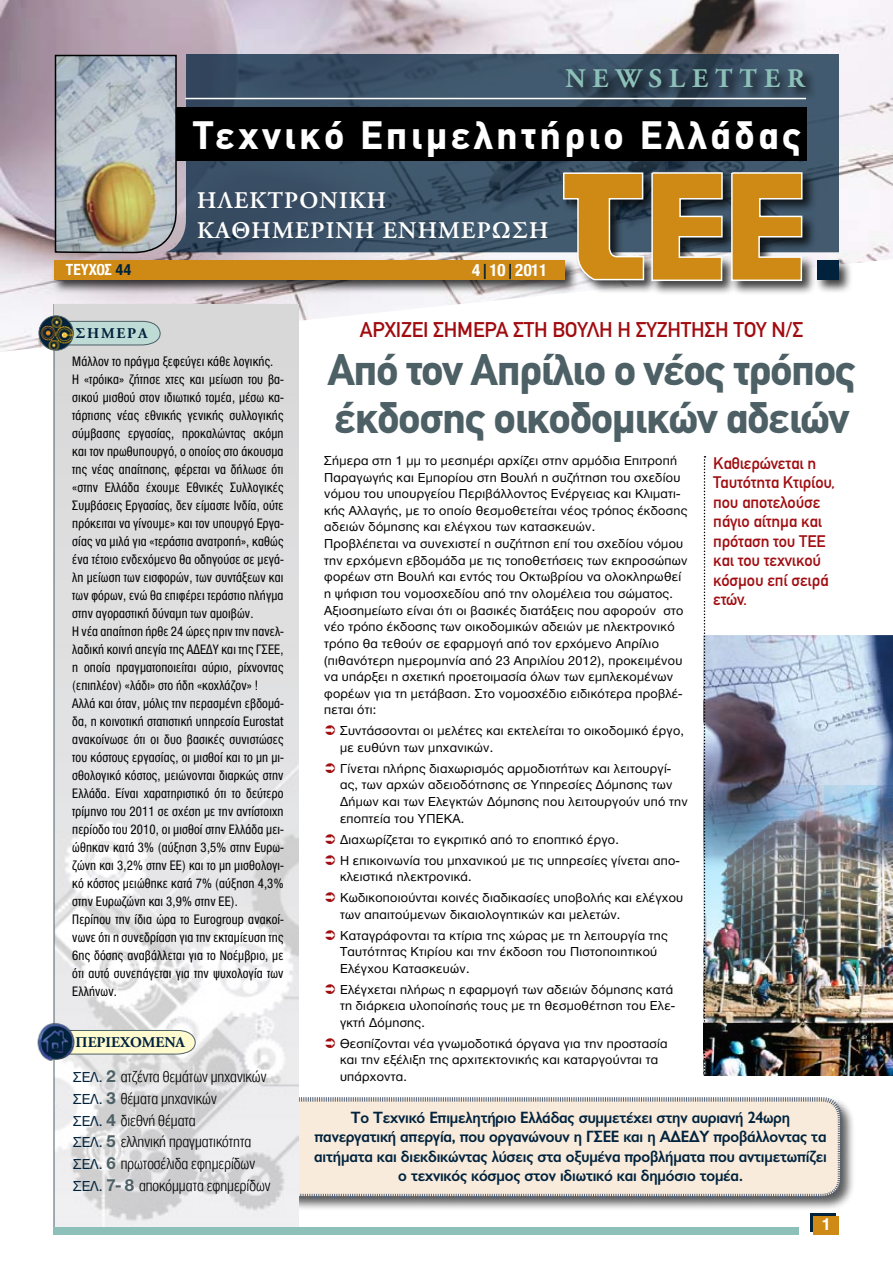
<style>
.page{position:relative;width:893px;height:1263px;background:#fff}
.page>*{position:absolute;margin:0;border:0;box-sizing:border-box;transform-origin:0 0}
.t1{font:700 43.5px/48px "CF Din";letter-spacing:-.02em;color:#4d6065}
.t2{font:700 39px "CF Din";letter-spacing:.1em;color:#fff}
.t3{font:700 27px "CF Garamond";letter-spacing:.26em;color:#8cc0b8}
.t4{font:500 24px/30px "CF Garamond";letter-spacing:.05em;color:#fff}
.t5{font:21px "CF Din";letter-spacing:-.01em;color:#a00c10}
.t6{font:700 condensed 18px "Helvetica Neue Greek";letter-spacing:-.05em;color:#fff}
.t7{font:700 18px "Helvetica Neue Greek";color:#fff}
.t8{font:16.5px/19.5px "Gill Sans Hel Demi";letter-spacing:-.01em;color:#00223d;text-align:center;scale:.95 1}
.t9{font:300 condensed 16.5px/21.6px "Helvetica Neue Greek";color:#000}
.t10{font:16.5px/19.5px "CF Din";letter-spacing:-.01em;color:#a00c10}
.t11{font:700 condensed 16.5px "Helvetica Neue Greek";color:#fff}
.t12{font:700 15px "CF Garamond";color:#00223d}
.t13{font:condensed 14.25px/18px "Helvetica Neue Greek";letter-spacing:.01em;color:#000}
.t14{font:13.5px/16.6px "Helvetica Neue Greek";letter-spacing:.02em;color:#000}
.s1{color:#00223d}
.s2{font-weight:400;font-stretch:normal;font-size:15px;color:#00223d}
.s3{font-weight:700;font-stretch:normal;font-size:18px;color:#4d6065}
</style>
<div class="page">
<img style="left:705px;top:636px;width:188px;height:150px">
<div style="left:274px;top:1095px;width:603px;height:138px;background:#000;opacity:.75"></div>
<svg style="left:299px;top:1096px;width:544px;height:103px;background:#ede2d4"></svg>
<img style="left:0;top:0;width:893px;height:352px">
<img style="left:54px;top:305px;width:244px;height:922px">
<div style="left:810px;top:1214px;width:26px;height:18px;background:#00223d"></div>
<svg style="left:181px;top:54px;width:658px;height:198px;background:#3c5267"></svg>
<div style="left:52px;top:258px;width:533px;height:43px;background:#000;opacity:.75"></div>
<div style="left:54px;top:260px;width:510px;height:20px;background:#ce8a14"></div>
<div style="left:815px;top:258px;width:45px;height:43px;background:#000;opacity:.75"></div>
<div style="left:817px;top:260px;width:22px;height:20px;background:#00223d"></div>
<div style="left:813px;top:1216px;width:26px;height:18px;background:#ce8a14"></div>
<div style="left:561px;top:170px;width:103px;height:130px;background:#000;opacity:.75"></div>
<svg style="left:562px;top:171px;width:83px;height:110px;background:#9f8045"></svg>
<div style="left:649px;top:170px;width:94px;height:132px;background:#000;opacity:.75"></div>
<svg style="left:651px;top:171px;width:72px;height:111px;background:#b38738"></svg>
<div style="left:729px;top:170px;width:94px;height:132px;background:#000;opacity:.75"></div>
<svg style="left:730px;top:171px;width:73px;height:111px;background:#b2873a"></svg>
<div style="left:563px;top:67px;width:330px;height:71px;background:#000;opacity:.75"></div>
<div style="left:166px;top:107px;width:641px;height:54px;background:#000"></div>
<img style="left:53px;top:54px;width:128px;height:200px">
<hr style="left:185px;top:98px;width:621px;height:1px;background:#fff">
<svg style="left:68px;top:321px;width:93px;height:25px;background:#b6cfcb"></svg>
<hr style="left:54px;top:338px;width:1px;height:894px;background:#4d6065">
<svg style="left:76px;top:1030px;width:120px;height:25px;background:#efedc7"></svg>
<div style="left:53px;top:1227px;width:746px;height:7px;background:#8cc0b8"></div>
<img style="left:39px;top:316px;width:34px;height:34px;border-radius:17px">
<div style="left:39px;top:315px;width:35px;height:36px;border:1px solid #4d6065;border-radius:50%"></div>
<img style="left:37px;top:1021px;width:39px;height:42px">
<svg style="left:704px;top:456px;width:1px;height:330px"></svg>
<img style="left:704px;top:786px;width:189px;height:290px">
<h3 class="t3" style="left:565px;top:65px;width:241px">NEWSLETTER</h3>
<h2 class="t2" style="left:194px;top:114px;width:609px">Τεχνικό Επιμελητήριο Ελλάδας</h2>
<h3 class="t4" style="left:197px;top:186px;width:353px">ΗΛΕΚΤΡΟΝΙΚΗ<br>ΚΑΘΗΜΕΡΙΝΗ ΕΝΗΜΕΡΩΣΗ</h3>
<p class="t11" style="left:66px;top:261px;width:67px">ΤΕΥΧΟΣ <span class="s1">44</span></p>
<h3 class="t6" style="left:472px;top:261px;width:77px">4<span class="s1">|</span>10<span class="s1">|</span>2011</h3>
<p class="t12" style="left:76px;top:325px;width:73px">ΣΗΜΕΡΑ</p>
<p class="t13" style="left:72px;top:352px;width:213px">Μάλλον το πράγμα ξεφεύγει κάθε λογικής.<br>Η «τρόικα» ζήτησε χτες και μείωση του βα&shy;σικού μισθού στον ιδιωτικό τομέα, μέσω κα&shy;τάρτισης νέας εθνικής γενικής συλλογικής σύμβασης εργασίας, προκαλώντας ακόμη και τον πρωθυπουργό, ο οποίος στο άκουσμα της νέας απαίτησης, φέρεται να δήλωσε ότι «στην Ελλάδα έχουμε Εθνικές Συλλογικές Συμβάσεις Εργασίας, δεν είμαστε Ινδία, ούτε πρόκειται να γίνουμε» και τον υπουργό Εργα&shy;σίας να μιλά για «τεράστια ανατροπή», καθώς ένα τέτοιο ενδεχόμενο θα οδηγούσε σε μεγά&shy;λη μείωση των εισφορών, των συντάξεων και των φόρων, ενώ θα επιφέρει τεράστιο πλήγμα στην αγοραστική δύναμη των αμοιβών.<br>Η νέα απαίτηση ήρθε 24 ώρες πριν την πανελ&shy;λαδική κοινή απεγία της ΑΔΕΔΥ και της ΓΣΕΕ, η οποία πραγματοποιείται αύριο, ρίχνοντας (επιπλέον) «λάδι» στο ήδη «κοχλάζον» !<br>Αλλά και όταν, μόλις την περασμένη εβδομά&shy;δα, η κοινοτική στατιστική υπηρεσία Eurostat ανακοίνωσε ότι οι δυο βασικές συνιστώσες του κόστους εργασίας, οι μισθοί και το μη μι&shy;σθολογικό κόστος, μειώνονται διαρκώς στην Ελλάδα. Είναι χαρατηριστικό ότι το δεύτερο τρίμηνο του 2011 σε σχέση με την αντίστοιχη περίοδο του 2010, οι μισθοί στην Ελλάδα μει&shy;ώθηκαν κατά 3% (αύξηση 3,5% στην Ευρω&shy;ζώνη και 3,2% στην ΕΕ) και το μη μισθολογι&shy;κό κόστος μειώθηκε κατά 7% (αύξηση 4,3% στην Ευρωζώνη και 3,9% στην ΕΕ).<br>Περίπου την ίδια ώρα το Eurogroup ανακοί&shy;νωνε ότι η συνεδρίαση για την εκταμίευση της 6ης δόσης αναβάλλεται για το Νοέμβριο, με ότι αυτό συνεπάγεται για την ψυχολογία των Ελλήνων.</p>
<p class="t12" style="left:76px;top:1034px;width:111px">ΠΕΡΙΕΧΟΜΕΝΑ</p>
<p class="t9" style="left:73px;top:1066px;width:199px"><span class="s2">ΣΕΛ.</span> <span class="s3">2</span> ατζέντα θεμάτων μηχανικών<br><span class="s2">ΣΕΛ.</span> <span class="s3">3</span> θέματα μηχανικών<br><span class="s2">ΣΕΛ.</span> <span class="s3">4</span> διεθνή θέματα<br><span class="s2">ΣΕΛ.</span> <span class="s3">5</span> ελληνική πραγματικότητα<br><span class="s2">ΣΕΛ.</span> <span class="s3">6</span> πρωτοσέλιδα εφημερίδων<br><span class="s2">ΣΕΛ.</span> <span class="s3">7- 8</span> αποκόμματα εφημερίδων</p>
<h3 class="t5" style="left:360px;top:318px;width:445px">ΑΡΧΙΖΕΙ ΣΗΜΕΡΑ ΣΤΗ ΒΟΥΛΗ Η ΣΥΖΗΤΗΣΗ ΤΟΥ Ν/Σ</h3>
<h1 class="t1" style="left:328px;top:346px;width:530px">Από τον Απρίλιο ο νέος τρόπος έκδοσης οικοδομικών αδειών</h1>
<p class="t14" style="left:324px;top:452px;width:365px">Σήμερα στη 1 μμ το μεσημέρι αρχίζει στην αρμόδια Επιτροπή Παραγωγής και Εμπορίου στη Βουλή η συζήτηση του σχεδίου νόμου του υπουργείου Περιβάλλοντος Ενέργειας και Κλιματι&shy;κής Αλλαγής, με το οποίο θεσμοθετείται νέος τρόπος έκδοσης αδειών δόμησης και ελέγχου των κατασκευών.<br>Προβλέπεται να συνεχιστεί η συζήτηση επί του σχεδίου νόμου την ερχόμενη εβδομάδα με τις τοποθετήσεις των εκπροσώπων φορέων στη Βουλή και εντός του Οκτωβρίου να ολοκληρωθεί η ψήφιση του νομοσχεδίου από την ολομέλεια του σώματος.<br>Αξιοσημείωτο είναι ότι οι βασικές διατάξεις που αφορούν στο νέο τρόπο έκδοσης των οικοδομικών αδειών με ηλεκτρονικό τρόπο θα τεθούν σε εφαρμογή από τον ερχόμενο Απρίλιο (πιθανότερη ημερομηνία από 23 Απριλίου 2012), προκειμένου να υπάρξει η σχετική προετοιμασία όλων των εμπλεκομένων φορέων για τη μετάβαση. Στο νομοσχέδιο ειδικότερα προβλέ&shy;πεται ότι:</p>
<p class="t14" style="left:340px;top:722px;width:345px">Συντάσσονται οι μελέτες και εκτελείται το οικοδομικό έργο, με ευθύνη των μηχανικών.</p>
<p class="t14" style="left:340px;top:760px;width:349px">Γίνεται πλήρης διαχωρισμός αρμοδιοτήτων και λειτουργί&shy;ας, των αρχών αδειοδότησης σε Υπηρεσίες Δόμησης των Δήμων και των Ελεγκτών Δόμησης που λειτουργούν υπό την εποπτεία του ΥΠΕΚΑ.</p>
<p class="t14" style="left:340px;top:829px;width:341px;line-height:20.9px">Διαχωρίζεται το εγκριτικό από το εποπτικό έργο.<br>Η επικοινωνία του μηχανικού με τις υπηρεσίες γίνεται απο-</p>
<p class="t14" style="left:340px;top:866px;width:345px;line-height:20.9px">κλειστικά ηλεκτρονικά.<br>Κωδικοποιούνται κοινές διαδικασίες υποβολής και ελέγχου</p>
<p class="t14" style="left:340px;top:904px;width:329px;line-height:20.9px">των απαιτούμενων δικαιολογητικών και μελετών.<br>Καταγράφονται τα κτίρια της χώρας με τη λειτουργία της</p>
<p class="t14" style="left:340px;top:943px;width:319px">Ταυτότητας Κτιρίου και την έκδοση του Πιστοποιητικού<br>Ελέγχου Κατασκευών.</p>
<p class="t14" style="left:340px;top:981px;width:336px;text-align:justify">Ελέγχεται πλήρως η εφαρμογή των αδειών δόμησης κατά τη διάρκεια υλοποίησής τους με τη θεσμοθέτηση του Ελε&shy;γκτή Δόμησης.</p>
<p class="t14" style="left:340px;top:1035px;width:329px">Θεσπίζονται νέα γνωμοδοτικά όργανα για την προστασία και την εξέλιξη της αρχιτεκτονικής και καταργούνται τα υπάρχοντα.</p>
<p class="t10" style="left:713px;top:454px;width:124px">Καθιερώνεται η<br>Ταυτότητα Κτιρίου, που αποτελούσε πάγιο αίτημα και πρόταση του ΤΕΕ και του τεχνικού κόσμου επί σειρά ετών.</p>
<p class="t8" style="left:314px;top:1108px;width:541px">Το Τεχνικό Επιμελητήριο Ελλάδας συμμετέχει στην αυριανή 24ωρη πανεργατική απεργία, που οργανώνουν η ΓΣΕΕ και η ΑΔΕΔΥ προβάλλοντας τα αιτήματα και διεκδικώντας λύσεις στα οξυμένα προβλήματα που αντιμετωπίζει ο τεχνικός κόσμος στον ιδιωτικό και δημόσιο τομέα.</p>
<h3 class="t7" style="left:821px;top:1215px;width:11px">1</h3>
</div>
